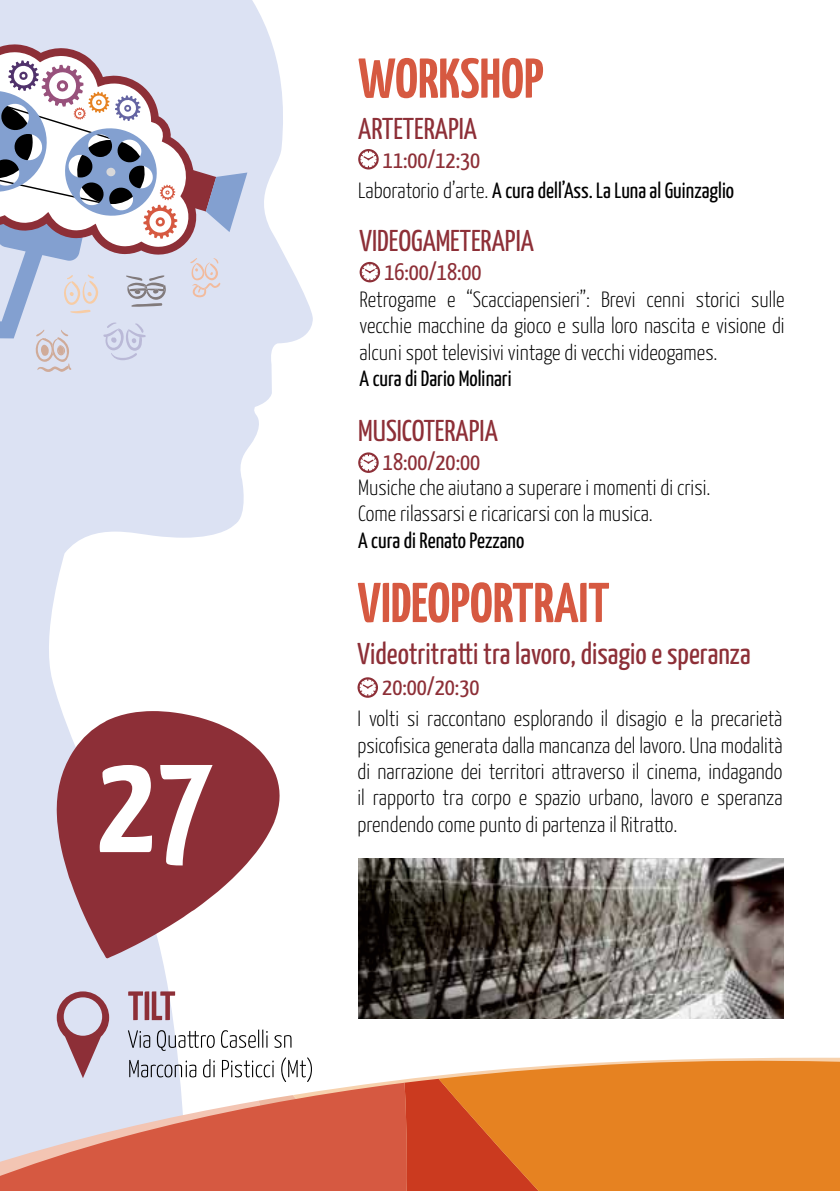
<style>
.page{position:relative;width:840px;height:1191px;background:#fff}
.page>*{position:absolute;margin:0;border:0;box-sizing:border-box;transform-origin:0 0}
.t1{font:700 145.2px "Yanone Kaffeesatz";color:#fff}
.t2{font:700 56px "Yanone Kaffeesatz";color:#d65941}
.t3{font:30px "Yanone Kaffeesatz";color:#8d2f37}
.t4{font:24px "Yanone Kaffeesatz";color:#8d2f37}
.t5{font:300 22px/26.4px "Yanone Kaffeesatz";color:#000;text-align:justify}
.t6{font:22px "Yanone Kaffeesatz";color:#000}
.s1{font-weight:300}
</style>
<div class="page">
<svg style="left:0;top:0;width:313px;height:1082px;fill:#dce2f3"></svg>
<svg style="left:0;top:43px;width:198px;height:17px;background:#cebfcd"></svg>
<svg style="left:0;top:60px;width:247px;height:312px"></svg>
<div style="left:385px;top:1078px;width:53px;height:113px;background:#cb3a1f"></div>
<svg style="left:0;top:1082px;width:416px;height:109px;background:#db887b"></svg>
<svg style="left:438px;top:1057px;width:401px;height:134px;background:#e4812d"></svg>
<svg style="left:128px;top:991px;width:47px;height:29px"></svg>
<svg style="left:128px;top:1030px;width:22px;height:18px"></svg>
<svg style="left:157px;top:1030px;width:57px;height:21px"></svg>
<svg style="left:221px;top:1029px;width:46px;height:19px"></svg>
<svg style="left:274px;top:1035px;width:17px;height:13px"></svg>
<svg style="left:129px;top:1060px;width:67px;height:17px"></svg>
<svg style="left:203px;top:1059px;width:11px;height:18px"></svg>
<svg style="left:222px;top:1060px;width:51px;height:17px"></svg>
<svg style="left:281px;top:1057px;width:31px;height:25px"></svg>
<svg style="left:56px;top:711px;width:225px;height:247px;fill:#8d2f37"></svg>
<svg style="left:57px;top:991px;width:52px;height:87px;background:#c0a4b1"></svg>
<svg style="left:359px;top:262px;width:21px;height:20px"></svg>
<svg style="left:358px;top:452px;width:20px;height:21px"></svg>
<svg style="left:357px;top:677px;width:21px;height:21px"></svg>
<svg style="left:358px;top:149px;width:20px;height:20px"></svg>
<img style="left:359px;top:858px;width:424px;height:161px">
<h1 class="t1" style="left:97px;top:712px;width:118px">27</h1>
<h2 class="t2" style="left:358px;top:44px;width:187px">WORKSHOP</h2>
<h3 class="t3" style="left:358px;top:111px;width:120px">ARTETERAPIA</h3>
<p class="t4" style="left:383px;top:145px;width:99px">11:00/12:30</p>
<p class="t6" style="left:358px;top:177px;width:377px"><span class="s1">Laboratorio d’arte.</span> A cura dell’Ass. La Luna al Guinzaglio</p>
<h3 class="t3" style="left:359px;top:222px;width:176px">VIDEOGAMETERAPIA</h3>
<p class="t4" style="left:384px;top:256px;width:99px">16:00/18:00</p>
<p class="t5" style="left:359px;top:286px;width:426px">Retrogame e “Scacciapensieri”: Brevi cenni storici sulle vecchie macchine da gioco e sulla loro nascita e visione di alcuni spot televisivi vintage di vecchi videogames.</p>
<p class="t6" style="left:359px;top:365px;width:153px">A cura di Dario Molinari</p>
<h3 class="t3" style="left:358px;top:412px;width:141px">MUSICOTERAPIA</h3>
<p class="t4" style="left:383px;top:447px;width:99px">18:00/20:00</p>
<p class="t5" style="left:358px;top:474px;width:353px">Musiche che aiutano a superare i momenti di crisi.<br>Come rilassarsi e ricaricarsi con la musica.</p>
<p class="t6" style="left:358px;top:526px;width:168px">A cura di Renato Pezzano</p>
<h2 class="t2" style="left:357px;top:568px;width:253px">VIDEOPORTRAIT</h2>
<h3 class="t3" style="left:357px;top:635px;width:394px">Videotritratti tra lavoro, disagio e speranza</h3>
<p class="t5" style="left:357px;top:705px;width:426px">I volti si raccontano esplorando il disagio e la precarietà psicofisica generata dalla mancanza del lavoro. Una modalità di narrazione dei territori attraverso il cinema, indagando il rapporto tra corpo e spazio urbano, lavoro e speranza prendendo come punto di partenza il Ritratto.</p>
<p class="t4" style="left:382px;top:672px;width:99px">20:00/20:30</p>
</div>
